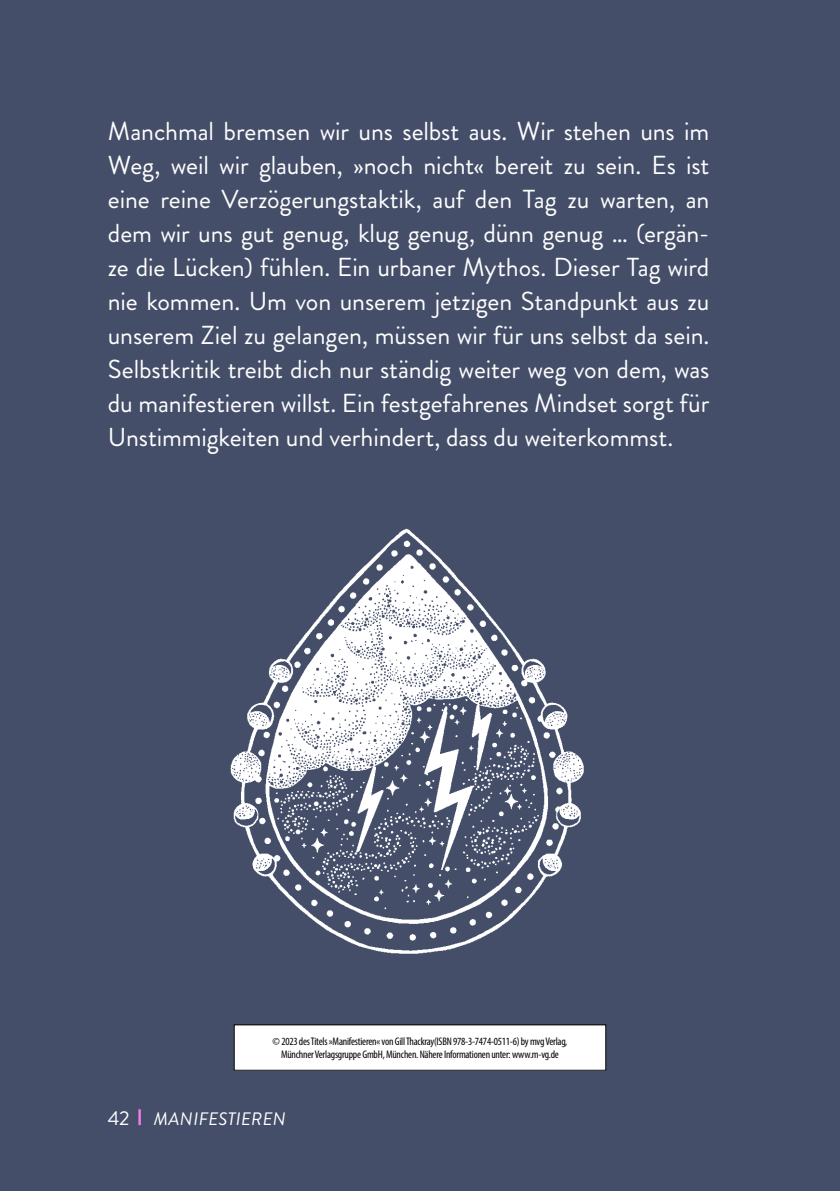
<style>
.page{position:relative;width:840px;height:1191px;background:#fff}
.page>*{position:absolute;margin:0;border:0;box-sizing:border-box;transform-origin:0 0}
.B_Body_Left_White{font:26px/34px "Brandon Grotesque";letter-spacing:-.005em;color:#fdfdfd;text-align:justify}
.z_RunningHeader_Whit{font:italic 18px "Brandon Grotesque";letter-spacing:.01em;color:#fff}
.t1{font:condensed 11px/13.2px "Myriad Pro";letter-spacing:-.02em;color:#000;text-align:center}
.s1{font-style:normal;font-size:20px}
</style>
<div class="page">
<div style="left:0;top:0;width:839px;height:1191px;background:#444e69"></div>
<img style="left:230px;top:528px;width:354px;height:426px">
<hr style="left:138px;top:1109px;width:3px;height:16px;background:#f27eeb">
<div style="left:234px;top:1025px;width:371px;height:45px;background:#fff"></div>
<div style="left:233px;top:1024px;width:373px;height:46px;border:1px solid #000"></div>
<p class="B_Body_Left_White" style="left:108px;top:114px;width:603px">Manchmal bremsen wir uns selbst aus. Wir stehen uns im Weg, weil wir glauben, »noch nicht« bereit zu sein. Es ist eine reine Verzögerungstaktik, auf den Tag zu warten, an dem wir uns gut genug, klug genug, dünn genug … (ergän&shy;ze die Lücken) fühlen. Ein urbaner Mythos. Dieser Tag wird nie kommen. Um von unserem jetzigen Standpunkt aus zu unserem Ziel zu gelangen, müssen wir für uns selbst da sein.<br>Selbstkritik treibt dich nur ständig weiter weg von dem, was du manifestieren willst. Ein festgefahrenes Mindset sorgt für Unstimmigkeiten und verhindert, dass du weiterkommst.</p>
<p class="t1" style="left:272px;top:1034px;width:296px">© 2023 des Titels »Manifestieren« von Gill Thackray(ISBN 978-3-7474-0511-6) by mvg Verlag,<br>Münchner Verlagsgruppe GmbH, München. Nähere Informationen unter: www.m-vg.de</p>
<p class="z_RunningHeader_Whit" style="left:108px;top:1106px;width:72px"><span class="s1">42</span> MANIF</p>
<p class="z_RunningHeader_Whit" style="left:208px;top:1106px;width:77px">ESTI EREN</p>
</div>
